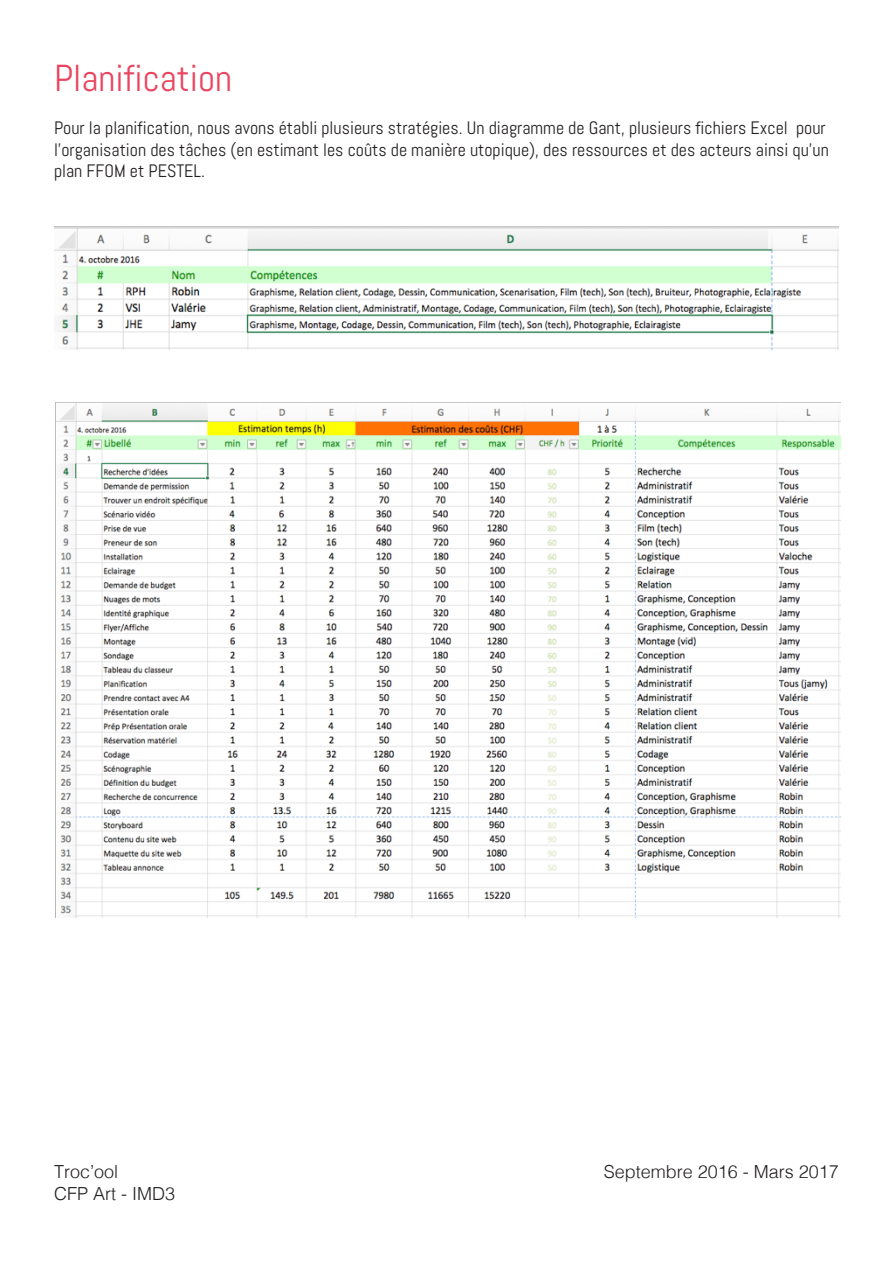
<style>
.page{position:relative;width:893px;height:1263px;background:#fff}
.page>*{position:absolute;margin:0;border:0;box-sizing:border-box;transform-origin:0 0}
.t1{font:37.5px "Abel";color:#e94560}
.t2{font:18px/21.6px "Abel";color:#231f20}
.t3{font:300 18px/21.6px "Helvetica";color:#231f20}
</style>
<div class="page">
<img style="left:54px;top:227px;width:785px;height:122px">
<img style="left:55px;top:403px;width:785px;height:514px">
<p class="t1" style="left:54px;top:54px;width:180px">Planification</p>
<p class="t2" style="left:54px;top:117px;width:776px">Pour la planification, nous avons établi plusieurs stratégies. Un diagramme de Gant, plusieurs fichiers Excel pour l’organisation des tâches (en estimant les coûts de manière utopique), des ressources et des acteurs ainsi qu’un plan FFOM et PESTEL.</p>
<p class="t3" style="left:54px;top:1159px;width:123px">Troc’ool<br>CFP Art - IMD3</p>
<p class="t3" style="left:604px;top:1159px;width:237px">Septembre 2016 - Mars 2017</p>
</div>
